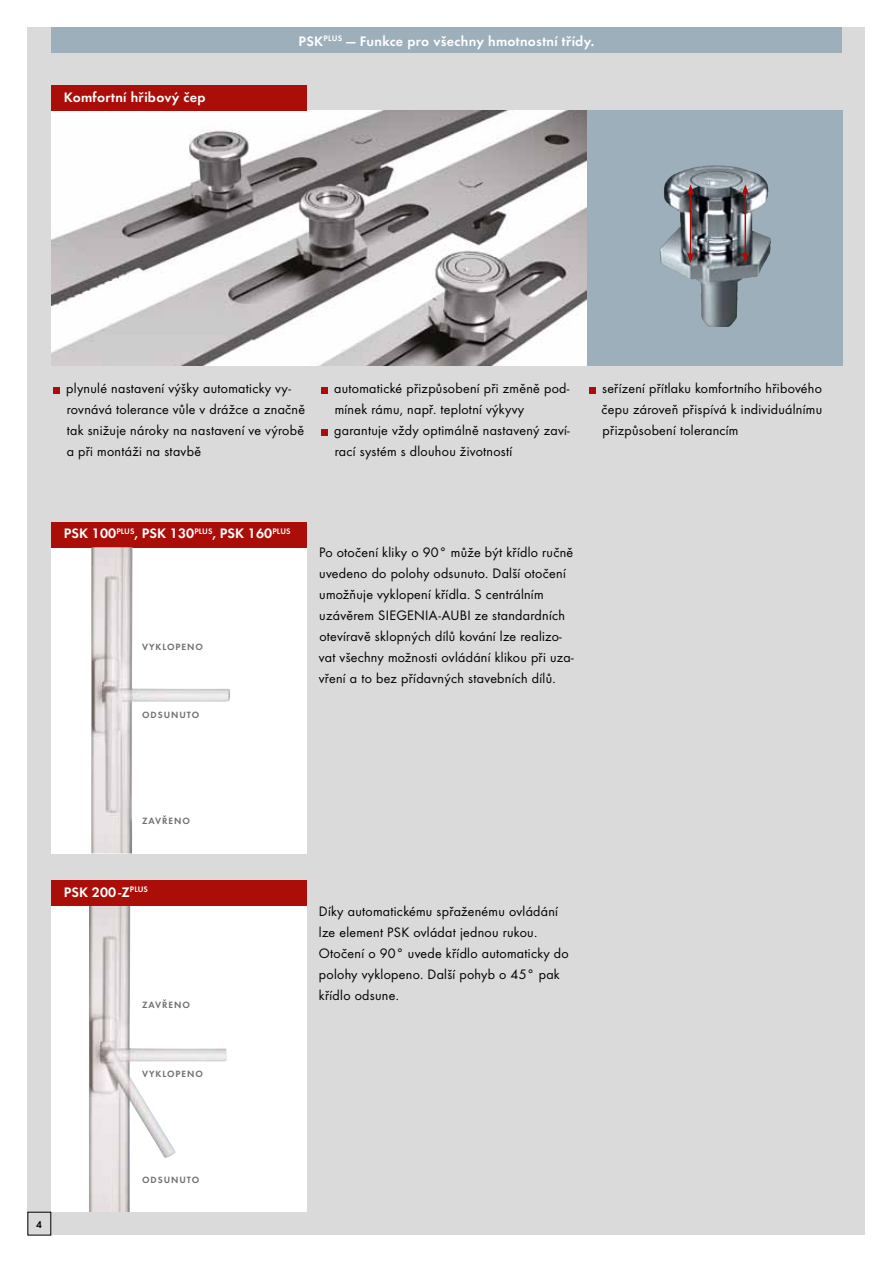
<style>
.page{position:relative;width:893px;height:1263px;background:#fff}
.page>*{position:absolute;margin:0;border:0;box-sizing:border-box;transform-origin:0 0}
.t1{font:14.25px/21px "Futura Boo";letter-spacing:.02em;color:#000}
.t2{font:14.25px "Futura Dem";letter-spacing:.02em;color:#fff}
.t3{font:10.05px "Futura Dem";color:#000}
.t4{font:9.45px "Futura Dem";letter-spacing:.1em;color:#6f6f6e}
.t5{font:8.25px "Futura Dem";color:#fff}
.s1{font-size:14.25px}
</style>
<div class="page">
<div style="left:28px;top:28px;width:837px;height:1207px;background:#dadada"></div>
<div style="left:51px;top:28px;width:791px;height:25px;background:#9dafba"></div>
<div style="left:53px;top:387px;width:7px;height:6px;background:#ab0e08"></div>
<div style="left:321px;top:387px;width:7px;height:6px;background:#ab0e08"></div>
<div style="left:321px;top:429px;width:7px;height:6px;background:#ab0e08"></div>
<div style="left:589px;top:387px;width:7px;height:6px;background:#ab0e08"></div>
<img style="left:51px;top:111px;width:536px;height:255px">
<div style="left:51px;top:85px;width:255px;height:26px;background:#ab0e08"></div>
<div style="left:587px;top:110px;width:255px;height:256px;background:#9dafba"></div>
<img style="left:659px;top:167px;width:75px;height:160px">
<hr style="left:690px;top:193px;width:1px;height:62px;background:#ab0e08">
<svg style="left:687px;top:184px;width:7px;height:11px"></svg>
<svg style="left:687px;top:253px;width:7px;height:10px"></svg>
<hr style="left:745px;top:193px;width:1px;height:62px;background:#ab0e08">
<svg style="left:741px;top:184px;width:8px;height:11px"></svg>
<svg style="left:741px;top:253px;width:8px;height:10px"></svg>
<div style="left:51px;top:547px;width:255px;height:306px;background:#fff"></div>
<div style="left:51px;top:522px;width:255px;height:25px;background:#ab0e08"></div>
<img style="left:91px;top:547px;width:139px;height:306px">
<div style="left:51px;top:906px;width:255px;height:306px;background:#fff"></div>
<img style="left:89px;top:906px;width:137px;height:306px">
<div style="left:51px;top:880px;width:255px;height:26px;background:#ab0e08"></div>
<p class="t2" style="left:64px;top:86px;width:143px">Komfortní hřibový čep</p>
<p class="t2" style="left:298px;top:31px;width:297px">PSK <sup>PLUS</sup> — Funkce pro všechny hmotnostní třídy.</p>
<p class="t1" style="left:66px;top:378px;width:240px">plynulé nastavení výšky automaticky vy&shy;rovnává tolerance vůle v drážce a značně tak snižuje nároky na nastavení ve výrobě a při montáži na stavbě</p>
<p class="t1" style="left:334px;top:378px;width:237px">automatické přizpůsobení při změně pod&shy;mínek rámu, např. teplotní výkyvy garantuje vždy optimálně nastavený zaví&shy;rací systém s dlouhou životností</p>
<p class="t1" style="left:601px;top:378px;width:222px;text-align:justify">seřízení přítlaku komfortního hřibového čepu zároveň přispívá k individuálnímu přizpůsobení tolerancím</p>
<p class="t2" style="left:64px;top:523px;width:9px">PSK</p>
<p class="t2" style="left:92px;top:523px;width:59px">100<sup>PLUS</sup>, PSK</p>
<p class="t2" style="left:170px;top:523px;width:59px">130<sup>PLUS</sup>, PSK</p>
<p class="t5" style="left:248px;top:525px;width:39px"><span class="s1">160</span>PLUS</p>
<p class="t4" style="left:142px;top:640px;width:8px">VYK</p>
<p class="t4" style="left:162px;top:640px;width:21px">LOPEN</p>
<p class="t4" style="left:195px;top:640px;width:9px">O</p>
<p class="t4" style="left:142px;top:708px;width:24px">ODSUNUT</p>
<p class="t4" style="left:192px;top:708px;width:9px">O</p>
<p class="t1" style="left:319px;top:541px;width:256px">Po otočení kliky o 90° může být křídlo ručně uvedeno do polohy odsunuto. Další otočení umožňuje vyklopení křídla. S centrálním uzávěrem SIEGENIA-AUBI ze standardních otevíravě sklopných dílů kování lze realizo&shy;vat všechny možnosti ovládání klikou při uza&shy;vření a to bez přídavných stavebních dílů.</p>
<p class="t4" style="left:142px;top:814px;width:14px">ZAVŘEN</p>
<p class="t4" style="left:182px;top:814px;width:9px">O</p>
<p class="t2" style="left:64px;top:882px;width:9px">PSK</p>
<p class="t2" style="left:92px;top:882px;width:52px">200-Z<sup>PLUS</sup></p>
<p class="t4" style="left:142px;top:998px;width:14px">ZAVŘEN</p>
<p class="t4" style="left:182px;top:998px;width:9px">O</p>
<p class="t4" style="left:142px;top:1067px;width:8px">VYK</p>
<p class="t4" style="left:162px;top:1067px;width:21px">LOPEN</p>
<p class="t4" style="left:195px;top:1067px;width:9px">O</p>
<p class="t1" style="left:319px;top:901px;width:251px">Díky automatickému spřaženému ovládání lze element PSK ovládat jednou rukou.<br>Otočení o 90° uvede křídlo automaticky do polohy vyklopeno. Další pohyb o 45° pak křídlo odsune.</p>
<p class="t3" style="left:36px;top:1217px;width:7px">4</p>
<p class="t4" style="left:142px;top:1172px;width:24px">ODSUNUT</p>
<p class="t4" style="left:192px;top:1172px;width:9px">O</p>
</div>
